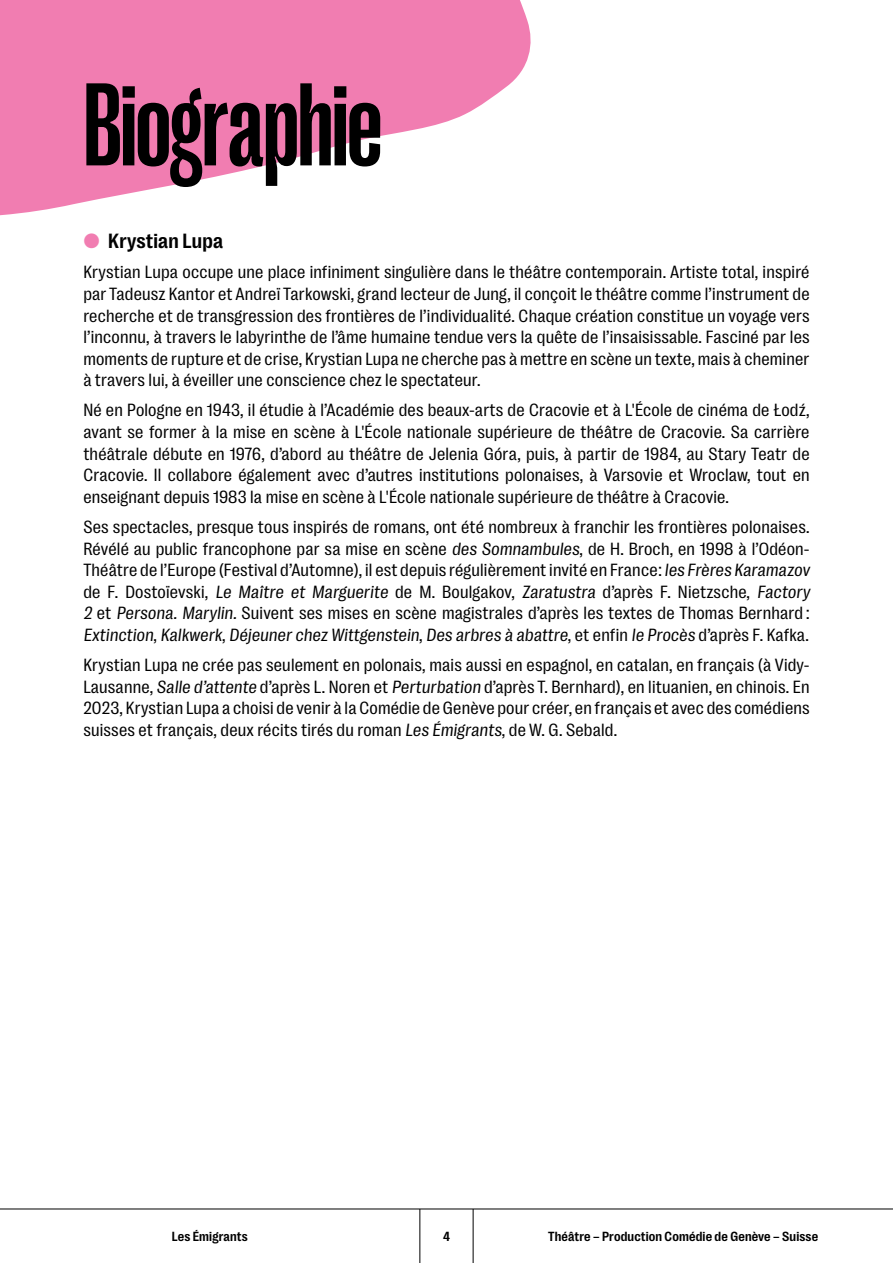
<style>
.page{position:relative;width:893px;height:1263px;background:#fff}
.page>*{position:absolute;margin:0;border:0;box-sizing:border-box;transform-origin:0 0}
.t1{font:700 120px "Right Grotesk Tight";letter-spacing:-.01em;color:#000}
.t2{font:700 21px "Right Grotesk Text";letter-spacing:.01em;color:#000}
.t3{font:18px/21.6px "Right Grotesk Text";letter-spacing:.01em;color:#000;text-align:justify}
.t4{font:700 13.5px "Right Grotesk Text";letter-spacing:.01em;color:#000}
.s1{color:#f17db1}
</style>
<div class="page">
<svg style="left:0;top:0;width:531px;height:216px;fill:#f17db1"></svg>
<hr style="left:0;top:1208px;width:893px;height:1px;background:#000">
<hr style="left:419px;top:1209px;width:1px;height:54px;background:#000">
<hr style="left:473px;top:1209px;width:1px;height:54px;background:#000">
<h1 class="t1" style="left:83px;top:63px;width:301px">Biographie</h1>
<p class="t2" style="left:83px;top:230px;width:141px"><span class="s1">⬤</span> Krystian Lupa</p>
<p class="t3" style="left:83px;top:261px;width:728px">Krystian Lupa occupe une place infiniment singulière dans le théâtre contemporain. Artiste total, inspiré par Tadeusz Kantor et Andreï Tarkowski, grand lecteur de Jung, il conçoit le théâtre comme l’instrument de recherche et de transgression des frontières de l’individualité. Chaque création constitue un voyage vers l’inconnu, à travers le labyrinthe de l’âme humaine tendue vers la quête de l’insaisissable. Fasciné par les moments de rupture et de crise, Krystian Lupa ne cherche pas à mettre en scène un texte, mais à cheminer à travers lui, à éveiller une conscience chez le spectateur.</p>
<p class="t3" style="left:83px;top:399px;width:728px">Né en Pologne en 1943, il étudie à l’Académie des beaux-arts de Cracovie et à L'École de cinéma de Łodź, avant se former à la mise en scène à L'École nationale supérieure de théâtre de Cracovie. Sa carrière théâtrale débute en 1976, d’abord au théâtre de Jelenia Góra, puis, à partir de 1984, au Stary Teatr de Cracovie. Il collabore également avec d’autres institutions polonaises, à Varsovie et Wroclaw, tout en enseignant depuis 1983 la mise en scène à L'École nationale supérieure de théâtre à Cracovie.</p>
<p class="t3" style="left:83px;top:516px;width:730px;text-align:left">Ses spectacles, presque tous inspirés de romans, ont été nombreux à franchir les frontières polonaises.<br>Révélé au public francophone par sa mise en scène des Somnambules, de H. Broch, en 1998 à l’Odéon-Théâtre de l’Europe (Festival d’Automne), il est depuis régulièrement invité en France : les Frères Karamazov de F. Dostoïevski, Le Maître et Marguerite de M. Boulgakov, Zaratustra d’après F. Nietzsche, Factory 2 et Persona. Marylin. Suivent ses mises en scène magistrales d’après les textes de Thomas Bernhard :<br>Extinction, Kalkwerk, Déjeuner chez Wittgenstein, Des arbres à abattre, et enfin le Procès d’après F. Kafka.</p>
<p class="t3" style="left:83px;top:654px;width:728px">Krystian Lupa ne crée pas seulement en polonais, mais aussi en espagnol, en catalan, en français (à Vidy-Lausanne, Salle d’attente d’après L. Noren et Perturbation d’après T. Bernhard), en lituanien, en chinois. En 2023, Krystian Lupa a choisi de venir à la Comédie de Genève pour créer, en français et avec des comédiens suisses et français, deux récits tirés du roman Les Émigrants, de W. G. Sebald.</p>
<p class="t4" style="left:172px;top:1229px;width:77px">Les Émigrants</p>
<p class="t4" style="left:443px;top:1229px;width:8px">4</p>
<p class="t4" style="left:548px;top:1229px;width:271px">Théâtre – Production Comédie de Genève – Suisse</p>
</div>
